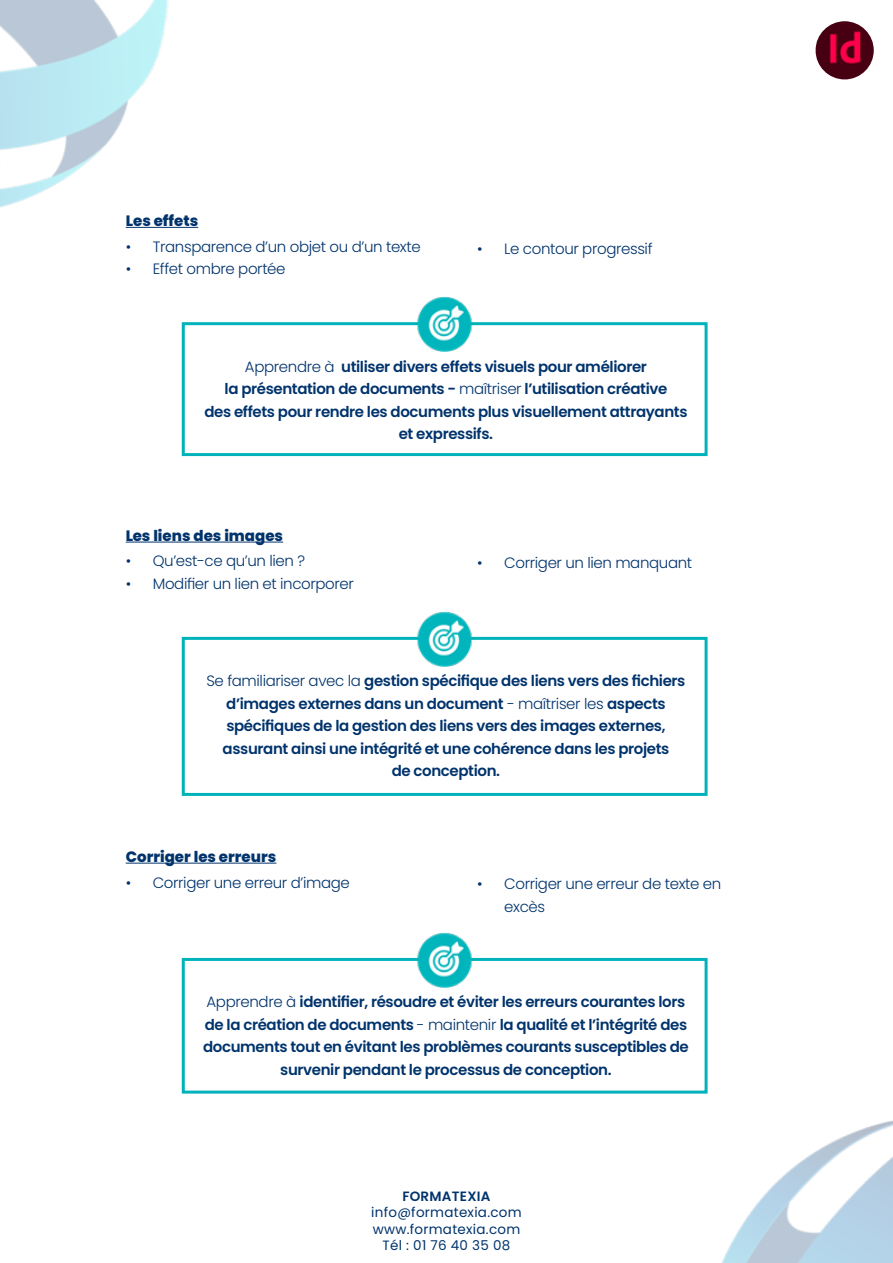
<style>
.page{position:relative;width:893px;height:1263px;background:#fff}
.page>*{position:absolute;margin:0;border:0;box-sizing:border-box;transform-origin:0 0}
.t1{font:600 15px/22.5px "Poppins";letter-spacing:-.025em;color:#00336c;text-align:center}
.t2{font:300 15px/22.5px "Poppins";letter-spacing:-.025em;color:#00336c}
.t3{font:800 15px "Poppins";color:#00336c}
.t4{font:13.5px/16.5px "Poppins";letter-spacing:.02em;color:#00336c;text-align:center}
.t5{font:600 13.5px "Poppins";letter-spacing:.02em;color:#00336c}
.s1{font-weight:300}
</style>
<div class="page">
<img style="left:0;top:0;width:199px;height:228px">
<img style="left:722px;top:1121px;width:171px;height:142px">
<img style="left:815px;top:21px;width:59px;height:58px;border-radius:29px">
<hr style="left:126px;top:227px;width:72px;height:1px;background:#00336c">
<hr style="left:126px;top:542px;width:157px;height:1px;background:#00336c">
<div style="left:182px;top:322px;width:526px;height:134px;background:#fff;border:3px solid #00b3ba"></div>
<img style="left:415px;top:297px;width:59px;height:55px">
<div style="left:182px;top:637px;width:526px;height:159px;background:#fff;border:3px solid #00b3ba"></div>
<img style="left:415px;top:611px;width:59px;height:55px">
<hr style="left:126px;top:863px;width:150px;height:1px;background:#00336c">
<div style="left:182px;top:958px;width:526px;height:135px;background:#fff;border:3px solid #00b3ba"></div>
<img style="left:415px;top:932px;width:59px;height:55px">
<p class="t3" style="left:126px;top:212px;width:74px">Les effets</p>
<p class="t2" style="left:126px;top:235px;width:297px">• Transparence d’un objet ou d’un texte</p>
<p class="t2" style="left:126px;top:258px;width:161px">• Effet ombre portée</p>
<p class="t2" style="left:477px;top:237px;width:177px">• Le contour progressif</p>
<p class="t1" style="left:204px;top:355px;width:485px"><span class="s1">Apprendre à</span> utiliser divers effets visuels pour améliorer<br>la présentation de documents - <span class="s1">maîtriser</span> l’utilisation créative<br>des effets pour rendre les documents plus visuellement attrayants et expressifs.</p>
<p class="t3" style="left:126px;top:527px;width:159px">Les liens des images</p>
<p class="t2" style="left:126px;top:550px;width:181px">• Qu’est-ce qu’un lien ?</p>
<p class="t2" style="left:126px;top:572px;width:230px">• Modifier un lien et incorporer</p>
<p class="t2" style="left:477px;top:552px;width:216px">• Corriger un lien manquant</p>
<p class="t1" style="left:206px;top:670px;width:480px"><span class="s1">Se familiariser avec la</span> gestion spécifique des liens vers des fichiers d’images externes dans un document <span class="s1">- maîtriser les</span> aspects spécifiques de la gestion des liens vers des images externes, assurant ainsi une intégrité et une cohérence dans les projets<br>de conception.</p>
<p class="t3" style="left:126px;top:848px;width:152px">Corriger les erreurs</p>
<p class="t2" style="left:126px;top:871px;width:226px">• Corriger une erreur d’image</p>
<p class="t2" style="left:504px;top:873px;width:218px;text-indent:-27px">• Corriger une erreur de texte en excès</p>
<p class="t1" style="left:203px;top:991px;width:487px"><span class="s1">Apprendre à</span> identifier, résoudre et éviter les erreurs courantes lors de la création de documents <span class="s1">- maintenir</span> la qualité et l’intégrité des documents tout en évitant les problèmes courants susceptibles de survenir pendant le processus de conception.</p>
<p class="t5" style="left:402px;top:1188px;width:90px">FORMATEXIA</p>
<p class="t4" style="left:371px;top:1204px;width:152px">info@formatexia.com www.formatexia.com<br>Tél : 01 76 40 35 08</p>
</div>
